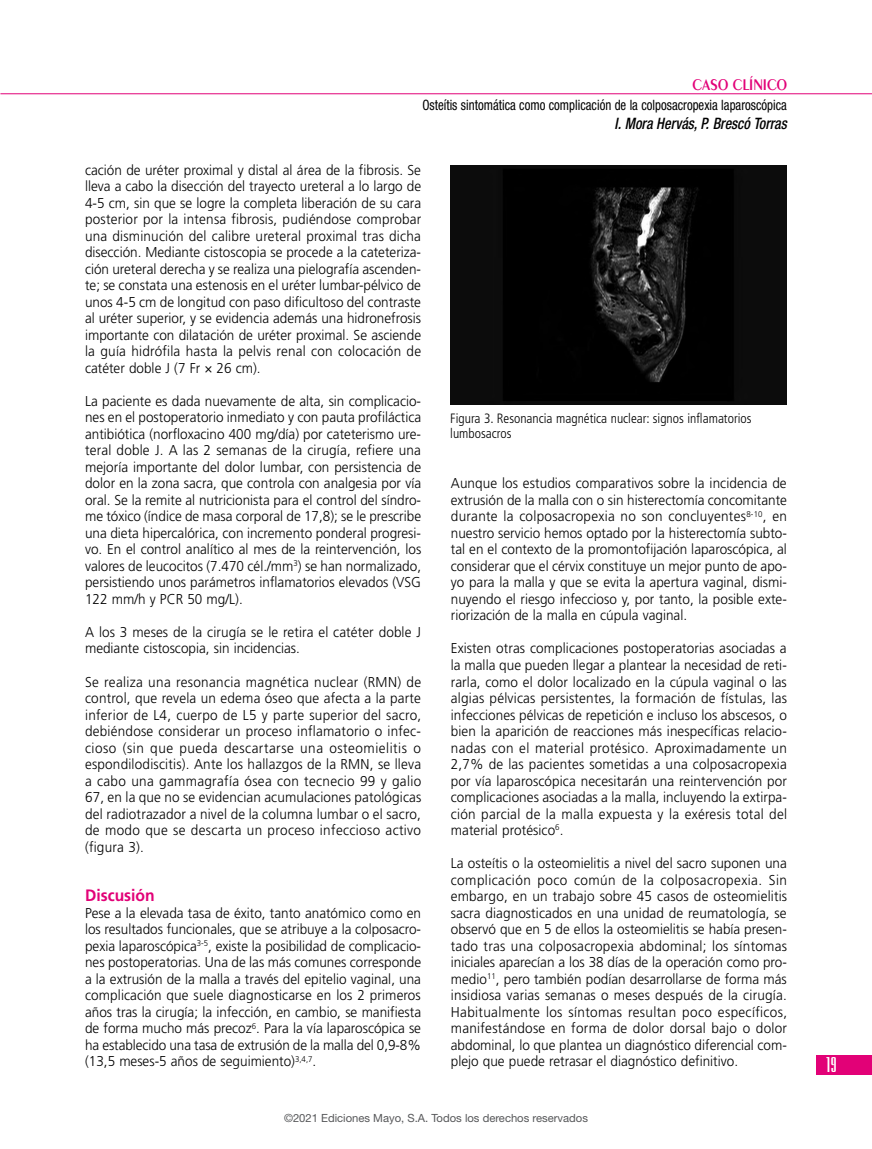
<style>
.page{position:relative;width:872px;height:1149px;background:#fff}
.page>*{position:absolute;margin:0;border:0;box-sizing:border-box;transform-origin:0 0}
.t1{font:700 condensed 18px "Briem Akademi Std";color:#fff}
.t2{font:600 16.5px "Peignot LT Std";color:#e20177;scale:.9 1}
.t3{font:700 16.5px "Frutiger LT Std";color:#e20177;scale:.95 1}
.t4{font:italic 500 condensed 15.75px "Helvetica Neue LT Std";color:#000;scale:.9 1}
.t5{font:300 14.25px/16.5px "Frutiger LT Std";color:#000;text-align:justify;scale:.95 1}
.t6{font:condensed 14.25px "Helvetica Neue LT Std";color:#000;scale:.9 1}
.t7{font:300 condensed 13.5px/15px "Frutiger LT Std";color:#000}
.t8{font:11.25px "Helvetica Neue LT Std";color:#57585a}
</style>
<div class="page">
<hr style="left:0;top:93px;width:872px;height:1px;background:#e20177">
<div style="left:816px;top:1055px;width:56px;height:19px;background:#e20177"></div>
<img style="left:450px;top:166px;width:336px;height:238px">
<p class="t2" style="left:692px;top:75px;width:106px">CASO CLÍNICO</p>
<p class="t6" style="left:422px;top:97px;width:406px">Osteítis sintomática como complicación de la colposacropexia laparoscópica</p>
<p class="t4" style="left:614px;top:114px;width:193px">I. Mora Hervás, P. Brescó Torras</p>
<p class="t5" style="left:85px;top:161px;width:355px">cación de uréter proximal y distal al área de la fibrosis. Se lleva a cabo la disección del trayecto ureteral a lo largo de 4-5 cm, sin que se logre la completa liberación de su cara posterior por la intensa fibrosis, pudiéndose comprobar una disminución del calibre ureteral proximal tras dicha disección. Mediante cistoscopia se procede a la cateteriza&shy;ción ureteral derecha y se realiza una pielografía ascenden&shy;te; se constata una estenosis en el uréter lumbar-pélvico de unos 4-5 cm de longitud con paso dificultoso del contraste al uréter superior, y se evidencia además una hidronefrosis importante con dilatación de uréter proximal. Se asciende la guía hidrófila hasta la pelvis renal con colocación de catéter doble J (7 Fr × 26 cm).</p>
<p class="t5" style="left:85px;top:392px;width:355px">La paciente es dada nuevamente de alta, sin complicacio&shy;nes en el postoperatorio inmediato y con pauta profiláctica antibiótica (norfloxacino 400 mg/día) por cateterismo ure&shy;teral doble J. A las 2 semanas de la cirugía, refiere una mejoría importante del dolor lumbar, con persistencia de dolor en la zona sacra, que controla con analgesia por vía oral. Se la remite al nutricionista para el control del síndro&shy;me tóxico (índice de masa corporal de 17,8); se le prescribe una dieta hipercalórica, con incremento ponderal progresi&shy;vo. En el control analítico al mes de la reintervención, los valores de leucocitos (7.470 cél./mm<sup>3</sup>) se han normalizado, persistiendo unos parámetros inflamatorios elevados (VSG 122 mm/h y PCR 50 mg/L).</p>
<p class="t5" style="left:85px;top:623px;width:355px">A los 3 meses de la cirugía se le retira el catéter doble J mediante cistoscopia, sin incidencias.</p>
<p class="t5" style="left:85px;top:673px;width:355px">Se realiza una resonancia magnética nuclear (RMN) de control, que revela un edema óseo que afecta a la parte inferior de L4, cuerpo de L5 y parte superior del sacro, debiéndose considerar un proceso inflamatorio o infec&shy;cioso (sin que pueda descartarse una osteomielitis o espondilodiscitis). Ante los hallazgos de la RMN, se lleva a cabo una gammagrafía ósea con tecnecio 99 y galio 67, en la que no se evidencian acumulaciones patológicas del radiotrazador a nivel de la columna lumbar o el sacro, de modo que se descarta un proceso infeccioso activo (figura 3).</p>
<p class="t3" style="left:85px;top:885px;width:75px">Discusión</p>
<p class="t5" style="left:85px;top:904px;width:355px">Pese a la elevada tasa de éxito, tanto anatómico como en los resultados funcionales, que se atribuye a la colposacro&shy;pexia laparoscópica<sup>3-5</sup>, existe la posibilidad de complicacio&shy;nes postoperatorias. Una de las más comunes corresponde a la extrusión de la malla a través del epitelio vaginal, una complicación que suele diagnosticarse en los 2 primeros años tras la cirugía; la infección, en cambio, se manifiesta de forma mucho más precoz<sup>6</sup>. Para la vía laparoscópica se ha establecido una tasa de extrusión de la malla del 0,9-8% (13,5 meses-5 años de seguimiento)<sup>3,4,7</sup>.</p>
<p class="t7" style="left:450px;top:411px;width:303px">Figura 3. Resonancia magnética nuclear: signos inflamatorios lumbosacros</p>
<p class="t5" style="left:451px;top:475px;width:355px">Aunque los estudios comparativos sobre la incidencia de extrusión de la malla con o sin histerectomía concomitante durante la colposacropexia no son concluyentes<sup>8-10</sup>, en nuestro servicio hemos optado por la histerectomía subto&shy;tal en el contexto de la promontofijación laparoscópica, al considerar que el cérvix constituye un mejor punto de apo&shy;yo para la malla y que se evita la apertura vaginal, dismi&shy;nuyendo el riesgo infeccioso y, por tanto, la posible exte&shy;riorización de la malla en cúpula vaginal.</p>
<p class="t5" style="left:451px;top:640px;width:355px">Existen otras complicaciones postoperatorias asociadas a la malla que pueden llegar a plantear la necesidad de reti&shy;rarla, como el dolor localizado en la cúpula vaginal o las algias pélvicas persistentes, la formación de fístulas, las infecciones pélvicas de repetición e incluso los abscesos, o bien la aparición de reacciones más inespecíficas relacio&shy;nadas con el material protésico. Aproximadamente un 2,7% de las pacientes sometidas a una colposacropexia por vía laparoscópica necesitarán una reintervención por complicaciones asociadas a la malla, incluyendo la extirpa&shy;ción parcial de la malla expuesta y la exéresis total del material protésico<sup>6</sup>.</p>
<p class="t5" style="left:451px;top:854px;width:355px">La osteítis o la osteomielitis a nivel del sacro suponen una complicación poco común de la colposacropexia. Sin embargo, en un trabajo sobre 45 casos de osteomielitis sacra diagnosticados en una unidad de reumatología, se observó que en 5 de ellos la osteomielitis se había presen&shy;tado tras una colposacropexia abdominal; los síntomas iniciales aparecían a los 38 días de la operación como pro&shy;medio<sup>11</sup>, pero también podían desarrollarse de forma más insidiosa varias semanas o meses después de la cirugía.<br>Habitualmente los síntomas resultan poco específicos, manifestándose en forma de dolor dorsal bajo o dolor abdominal, lo que plantea un diagnóstico diferencial com&shy;plejo que puede retrasar el diagnóstico definitivo.</p>
<p class="t8" style="left:284px;top:1111px;width:305px">©2021 Ediciones Mayo, S.A. Todos los derechos reservados</p>
<p class="t1" style="left:825px;top:1054px;width:13px">19</p>
</div>
